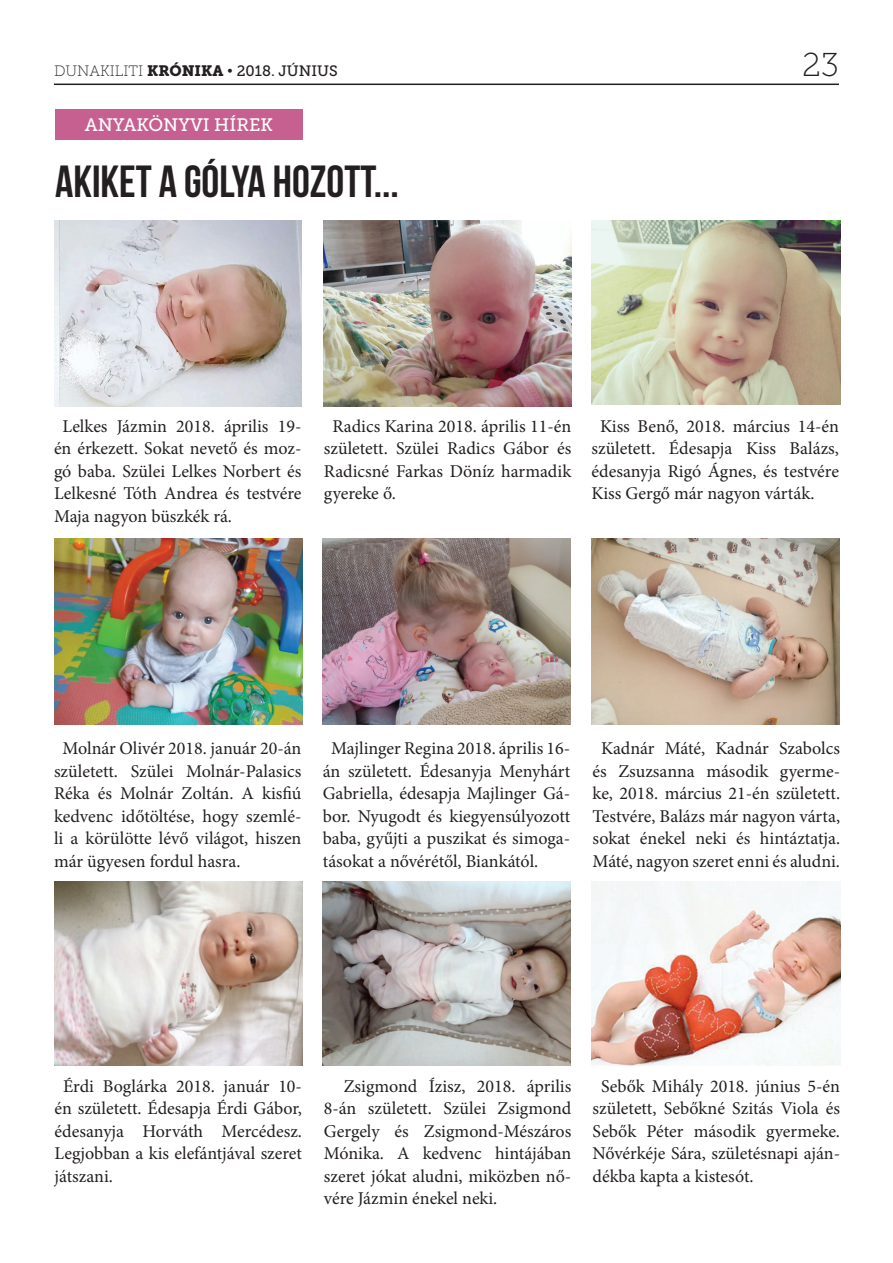
<style>
.page{position:relative;width:893px;height:1263px;background:#fff}
.page>*{position:absolute;margin:0;border:0;box-sizing:border-box;transform-origin:0 0}
.t1{font:700 45px "Bebas Neue";color:#231f20}
.t2{font:33px "Museo Slab 100";color:#231f20}
.t3{font:18px/22.5px "Minion Pro";color:#231f20;text-align:justify}
.t4{font:18px "Museo Slab 500";color:#fff}
.t5{font:15px "Museo Slab 100";color:#231f20}
.s1{font-family:"Museo Slab 900"}
.s2{font-family:"Museo Slab 500"}
</style>
<div class="page">
<hr style="left:54px;top:84px;width:785px;height:1px;background:#231f20">
<img style="left:54px;top:220px;width:247px;height:186px">
<img style="left:54px;top:538px;width:248px;height:186px">
<img style="left:324px;top:220px;width:247px;height:186px">
<img style="left:591px;top:220px;width:249px;height:184px">
<img style="left:591px;top:538px;width:248px;height:186px">
<img style="left:591px;top:881px;width:249px;height:184px">
<img style="left:323px;top:538px;width:247px;height:186px">
<img style="left:55px;top:881px;width:247px;height:184px">
<img style="left:323px;top:881px;width:247px;height:184px">
<div style="left:55px;top:109px;width:248px;height:30px;background:#c56090"></div>
<p class="t5" style="left:54px;top:63px;width:285px">DUNAKILITI <span class="s1">KRÓNIKA</span> • <span class="s2">2018. JÚNIUS</span></p>
<h2 class="t2" style="left:802px;top:47px;width:38px">23</h2>
<p class="t4" style="left:85px;top:115px;width:190px">ANYAKÖNYVI HÍREK</p>
<h1 class="t1" style="left:55px;top:157px;width:345px">AKIKET A GÓLYA HOZOTT...</h1>
<p class="t3" style="left:54px;top:415px;width:249px;text-indent:8px">Lelkes Jázmin 2018. április 19- én érkezett. Sokat nevető és moz&shy;gó baba. Szülei Lelkes Norbert és Lelkesné Tóth Andrea és testvére Maja nagyon büszkék rá.</p>
<p class="t3" style="left:324px;top:415px;width:249px;text-indent:8px">Radics Karina 2018. április 11-én született. Szülei Radics Gábor és Radicsné Farkas Döníz harmadik gyereke ő.</p>
<p class="t3" style="left:591px;top:415px;width:249px;text-indent:8px">Kiss Benő, 2018. március 14-én született. Édesapja Kiss Balázs, édesanyja Rigó Ágnes, és testvére Kiss Gergő már nagyon várták.</p>
<p class="t3" style="left:54px;top:737px;width:249px;text-indent:8px">Molnár Olivér 2018. január 20-án született. Szülei Molnár-Palasics Réka és Molnár Zoltán. A kisfiú kedvenc időtöltése, hogy szemlé&shy;li a körülötte lévő világot, hiszen már ügyesen fordul hasra.</p>
<p class="t3" style="left:323px;top:737px;width:249px;text-indent:8px">Majlinger Regina 2018. április 16- án született. Édesanyja Menyhárt Gabriella, édesapja Majlinger Gá&shy;bor. Nyugodt és kiegyensúlyozott baba, gyűjti a puszikat és simoga&shy;tásokat a nővérétől, Biankától.</p>
<p class="t3" style="left:593px;top:737px;width:249px;text-align:center">Kadnár Máté, Kadnár Szabolcs és Zsuzsanna második gyerme&shy;ke, 2018. március 21-én született.<br>Testvére, Balázs már nagyon várta, sokat énekel neki és hintáztatja.<br>Máté, nagyon szeret enni és aludni.</p>
<p class="t3" style="left:55px;top:1075px;width:249px;text-indent:8px">Érdi Boglárka 2018. január 10- én született. Édesapja Érdi Gábor, édesanyja Horváth Mercédesz.<br>Legjobban a kis elefántjával szeret játszani.</p>
<p class="t3" style="left:324px;top:1075px;width:249px;text-indent:20px">Zsigmond Ízisz, 2018. április 8-án született. Szülei Zsigmond Gergely és Zsigmond-Mészáros Mónika. A kedvenc hintájában szeret jókat aludni, miközben nő&shy;vére Jázmin énekel neki.</p>
<p class="t3" style="left:593px;top:1075px;width:249px;text-indent:8px">Sebők Mihály 2018. június 5-én született, Sebőkné Szitás Viola és Sebők Péter második gyermeke.<br>Nővérkéje Sára, születésnapi aján&shy;dékba kapta a kistesót.</p>
</div>
